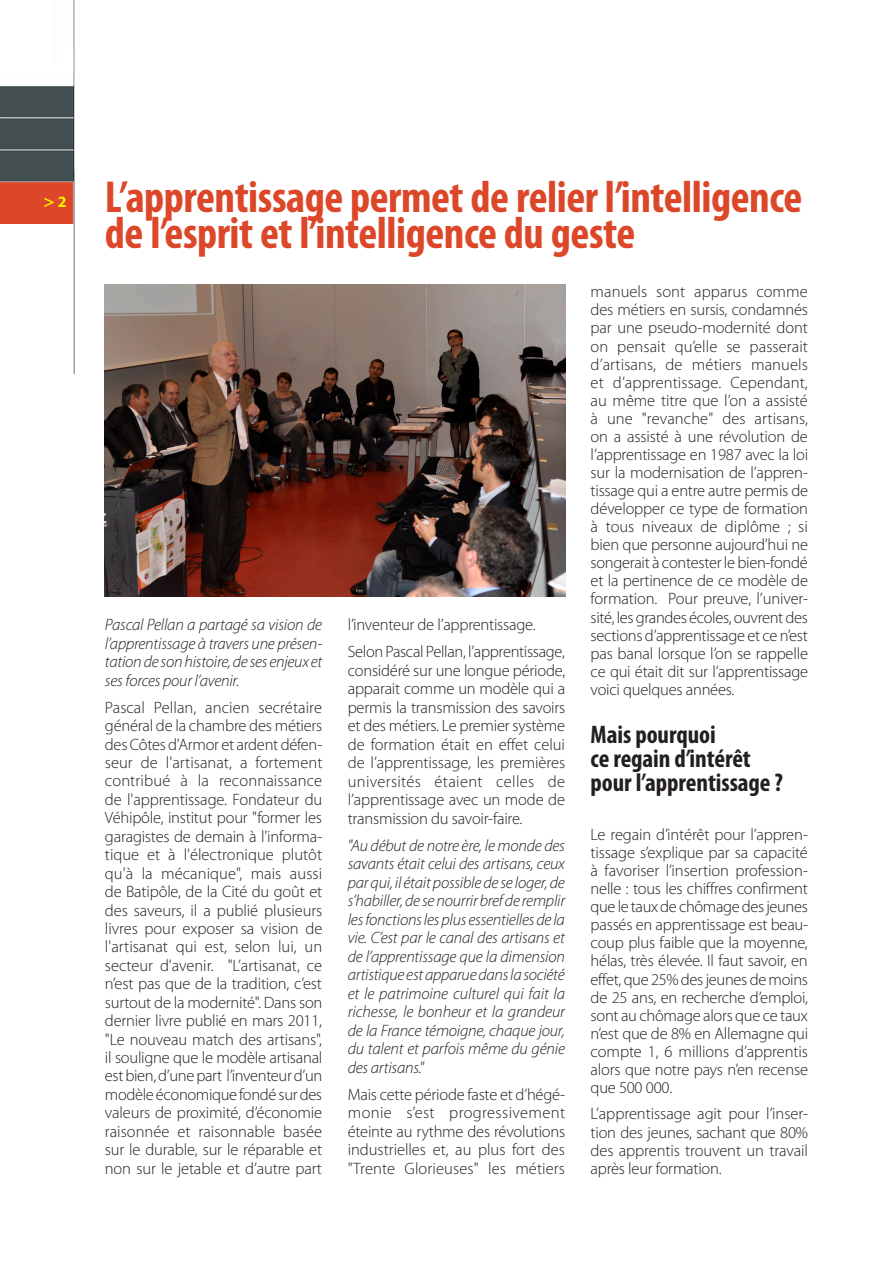
<style>
.page{position:relative;width:893px;height:1263px;background:#fff}
.page>*{position:absolute;margin:0;border:0;box-sizing:border-box;transform-origin:0 0}
.TITRE_2013{font:700 condensed 45px/36px "Myriad Pro";letter-spacing:-.01em;color:#db4728}
.SOUS_TITRE_2013{font:700 condensed 25.5px/24px "Myriad Pro";letter-spacing:-.005em;color:#231f20}
.normal_Epures{font:700 19.5px "Scala Sans";color:#fff101}
.Normal{font:300 16.5px/18px "Myriad Pro";letter-spacing:-.01em;color:#231f20;text-align:justify}
.TEXTE_2013{font:300 16.5px/18.5px "Myriad Pro";letter-spacing:-.01em;color:#231f20;text-align:justify}
.Normal-2{font:italic 300 16.5px/18.5px "Myriad Pro";letter-spacing:-.015em;color:#231f20;text-align:justify}
.s1{font-family:"Myriad Pro";font-size:15.75px}
</style>
<div class="page">
<img style="left:0;top:0;width:75px;height:373px">
<img style="left:105px;top:285px;width:461px;height:312px">
<p class="normal_Epures" style="left:44px;top:190px;width:24px">&gt;<span class="s1">2</span></p>
<p class="TITRE_2013" style="left:105px;top:178px;width:699px">L’apprentissage permet de relier l’intelligence de l’esprit et l’intelligence du geste</p>
<p class="Normal-2" style="left:105px;top:616px;width:219px">Pascal Pellan a partagé sa vision de l’apprentissage à travers une présen&shy;tation de son histoire, de ses enjeux et ses forces pour l’avenir.</p>
<p class="TEXTE_2013" style="left:105px;top:698px;width:219px">Pascal Pellan, ancien secrétaire général de la chambre des métiers des Côtes d'Armor et ardent défen&shy;seur de l'artisanat, a fortement contribué à la reconnaissance de l'apprentissage. Fondateur du Véhipôle, institut pour "former les garagistes de demain à l'informa&shy;tique et à l'électronique plutôt qu'à la mécanique", mais aussi de Batipôle, de la Cité du goût et des saveurs, il a publié plusieurs livres pour exposer sa vision de l'artisanat qui est, selon lui, un secteur d'avenir. "L’artisanat, ce n’est pas que de la tradition, c’est surtout de la modernité". Dans son dernier livre publié en mars 2011, "Le nouveau match des artisans", il souligne que le modèle artisanal est bien, d’une part l’inventeur d’un modèle économique fondé sur des valeurs de proximité, d’économie raisonnée et raisonnable basée sur le durable, sur le réparable et non sur le jetable et d’autre part</p>
<p class="TEXTE_2013" style="left:348px;top:616px;width:189px">l’inventeur de l’apprentissage.</p>
<p class="Normal" style="left:348px;top:643px;width:219px;line-height:18.5px">Selon Pascal Pellan, l’apprentissage, considéré sur une longue période, apparait comme un modèle qui a permis la transmission des savoirs et des métiers. Le premier système de formation était en effet celui de l’apprentissage, les premières universités étaient celles de l’apprentissage avec un mode de transmission du savoir-faire.</p>
<p class="Normal-2" style="left:348px;top:836px;width:219px">"Au début de notre ère, le monde des savants était celui des artisans, ceux par qui, il était possible de se loger, de s’habiller, de se nourrir bref de remplir les fonctions les plus essentielles de la vie. C’est par le canal des artisans et de l’apprentissage que la dimension artistique est apparue dans la société et le patrimoine culturel qui fait la richesse, le bonheur et la grandeur de la France témoigne, chaque jour, du talent et parfois même du génie des artisans."</p>
<p class="Normal" style="left:348px;top:1085px;width:219px;line-height:18.5px">Mais cette période faste et d’hégé&shy;monie s’est progressivement éteinte au rythme des révolutions industrielles et, au plus fort des "Trente Glorieuses" les métiers</p>
<p class="Normal" style="left:591px;top:283px;width:219px">manuels sont apparus comme des métiers en sursis, condamnés par une pseudo-modernité dont on pensait qu’elle se passerait d’artisans, de métiers manuels et d’apprentissage. Cependant, au même titre que l’on a assisté à une "revanche" des artisans, on a assisté à une révolution de l’apprentissage en 1987 avec la loi sur la modernisation de l’appren&shy;tissage qui a entre autre permis de développer ce type de formation à tous niveaux de diplôme ; si bien que personne aujourd’hui ne songerait à contester le bien-fondé et la pertinence de ce modèle de formation. Pour preuve, l’univer&shy;sité, les grandes écoles, ouvrent des sections d’apprentissage et ce n’est pas banal lorsque l’on se rappelle ce qui était dit sur l’apprentissage voici quelques années.</p>
<p class="SOUS_TITRE_2013" style="left:591px;top:722px;width:194px">Mais pourquoi<br>ce regain d’intérêt pour l’apprentissage ?</p>
<p class="Normal" style="left:591px;top:826px;width:219px">Le regain d’intérêt pour l’appren&shy;tissage s’explique par sa capacité à favoriser l’insertion profession&shy;nelle : tous les chiffres confirment que le taux de chômage des jeunes passés en apprentissage est beau&shy;coup plus faible que la moyenne, hélas, très élevée. Il faut savoir, en effet, que 25% des jeunes de moins de 25 ans, en recherche d’emploi, sont au chômage alors que ce taux n’est que de 8% en Allemagne qui compte 1, 6 millions d’apprentis alors que notre pays n’en recense que 500 000.</p>
<p class="Normal" style="left:591px;top:1105px;width:219px">L’apprentissage agit pour l’inser&shy;tion des jeunes, sachant que 80% des apprentis trouvent un travail après leur formation.</p>
</div>
